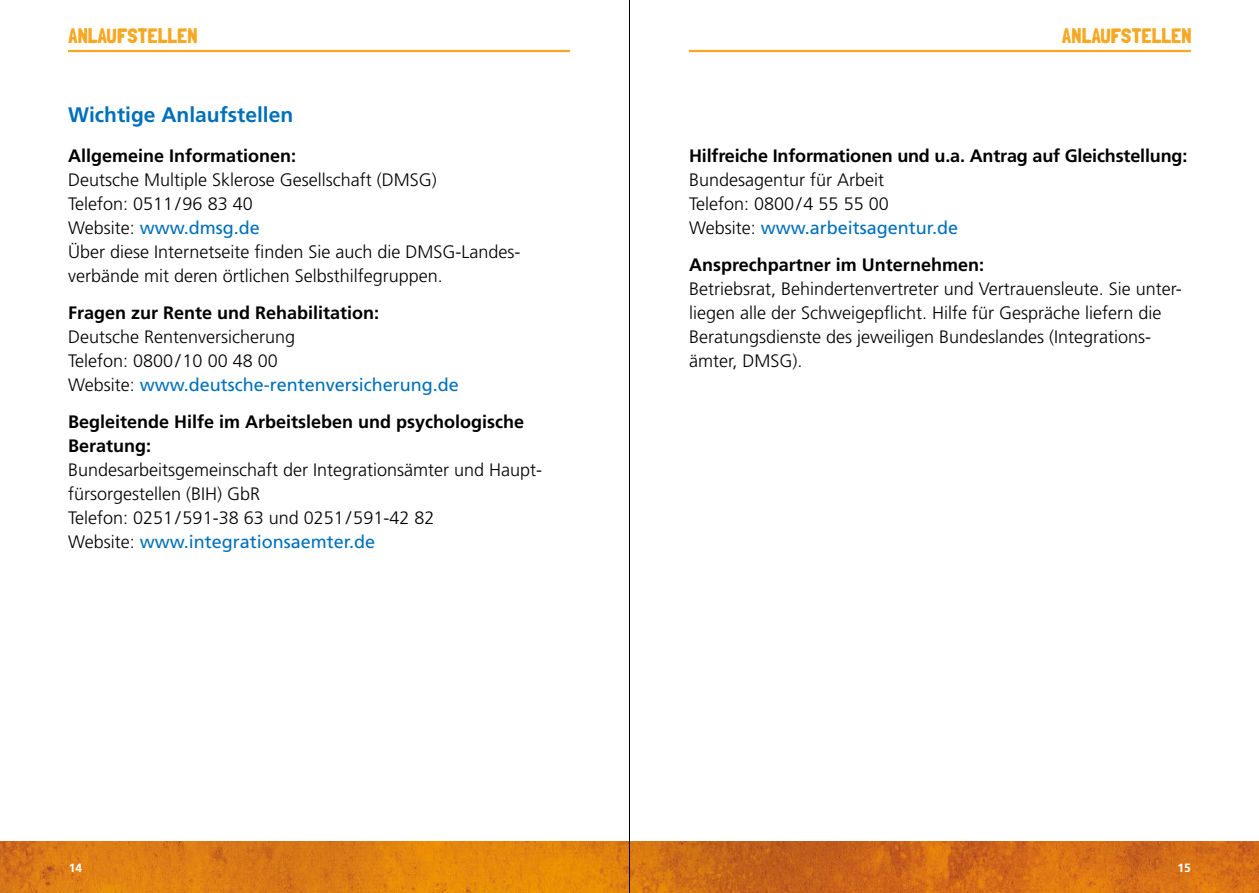
<style>
.page{position:relative;width:1259px;height:893px;background:#fff}
.page>*{position:absolute;margin:0;border:0;box-sizing:border-box;transform-origin:0 0}
.t1{font:21px "Londrina Solid";color:#f7a823}
.t2{font:700 21px "Frutiger LT Std";color:#0070ba}
.t3{font:300 18px/24px "Frutiger LT Std";color:#000}
.t4{font:700 18px/24px "Frutiger LT Std";color:#000}
.t5{font:700 12px "Frutiger LT Std";color:#fff}
.s1{font-weight:400;color:#0070ba}
</style>
<div class="page">
<img style="left:0;top:842px;width:1259px;height:51px">
<hr style="left:68px;top:50px;width:502px;height:2px;background:#f7a823">
<hr style="left:689px;top:50px;width:502px;height:2px;background:#f7a823">
<hr style="left:629px;top:0;width:1px;height:893px;background:#000">
<p class="t1" style="left:68px;top:23px;width:21px">ANLAU</p>
<p class="t1" style="left:117px;top:23px;width:81px">FSTELLEN</p>
<p class="t1" style="left:1061px;top:23px;width:21px">ANLAU</p>
<p class="t1" style="left:1111px;top:23px;width:81px">FSTELLEN</p>
<p class="t2" style="left:68px;top:102px;width:227px">Wichtige Anlaufstellen</p>
<p class="t4" style="left:68px;top:144px;width:230px">Allgemeine Informationen:</p>
<p class="t3" style="left:68px;top:168px;width:452px">Deutsche Multiple Sklerose Gesellschaft (DMSG)<br>Telefon: 0511/96 83 40<br>Website: <span class="s1">www.dmsg.de<br></span>Über diese Internetseite finden Sie auch die DMSG-Landes&shy;verbände mit deren örtlichen Selbsthilfegruppen.</p>
<p class="t4" style="left:68px;top:301px;width:313px">Fragen zur Rente und Rehabilitation:</p>
<p class="t3" style="left:68px;top:325px;width:392px">Deutsche Rentenversicherung<br>Telefon: 0800/10 00 48 00<br>Website: <span class="s1">www.deutsche-rentenversicherung.de</span></p>
<p class="t4" style="left:68px;top:410px;width:458px">Begleitende Hilfe im Arbeitsleben und psychologische<br>Beratung:</p>
<p class="t3" style="left:68px;top:458px;width:474px">Bundesarbeitsgemeinschaft der Integrationsämter und Haupt&shy;fürsorgestellen (BIH) GbR<br>Telefon: 0251/591-38 63 und 0251/591-42 82<br>Website: <span class="s1">www.integrationsaemter.de</span></p>
<p class="t4" style="left:689px;top:144px;width:500px">Hilfreiche Informationen und u.a. Antrag auf Gleichstellung:</p>
<p class="t3" style="left:689px;top:168px;width:271px">Bundesagentur für Arbeit<br>Telefon: 0800/4 55 55 00<br>Website: <span class="s1">www.arbeitsagentur.de</span></p>
<p class="t4" style="left:689px;top:253px;width:297px">Ansprechpartner im Unternehmen:</p>
<p class="t3" style="left:689px;top:277px;width:494px">Betriebsrat, Behindertenvertreter und Vertrauensleute. Sie unter&shy;liegen alle der Schweigepflicht. Hilfe für Gespräche liefern die Beratungsdienste des jeweiligen Bundeslandes (Integrations&shy;ämter, DMSG).</p>
<p class="t5" style="left:69px;top:861px;width:15px">14</p>
<p class="t5" style="left:1177px;top:861px;width:15px">15</p>
</div>
